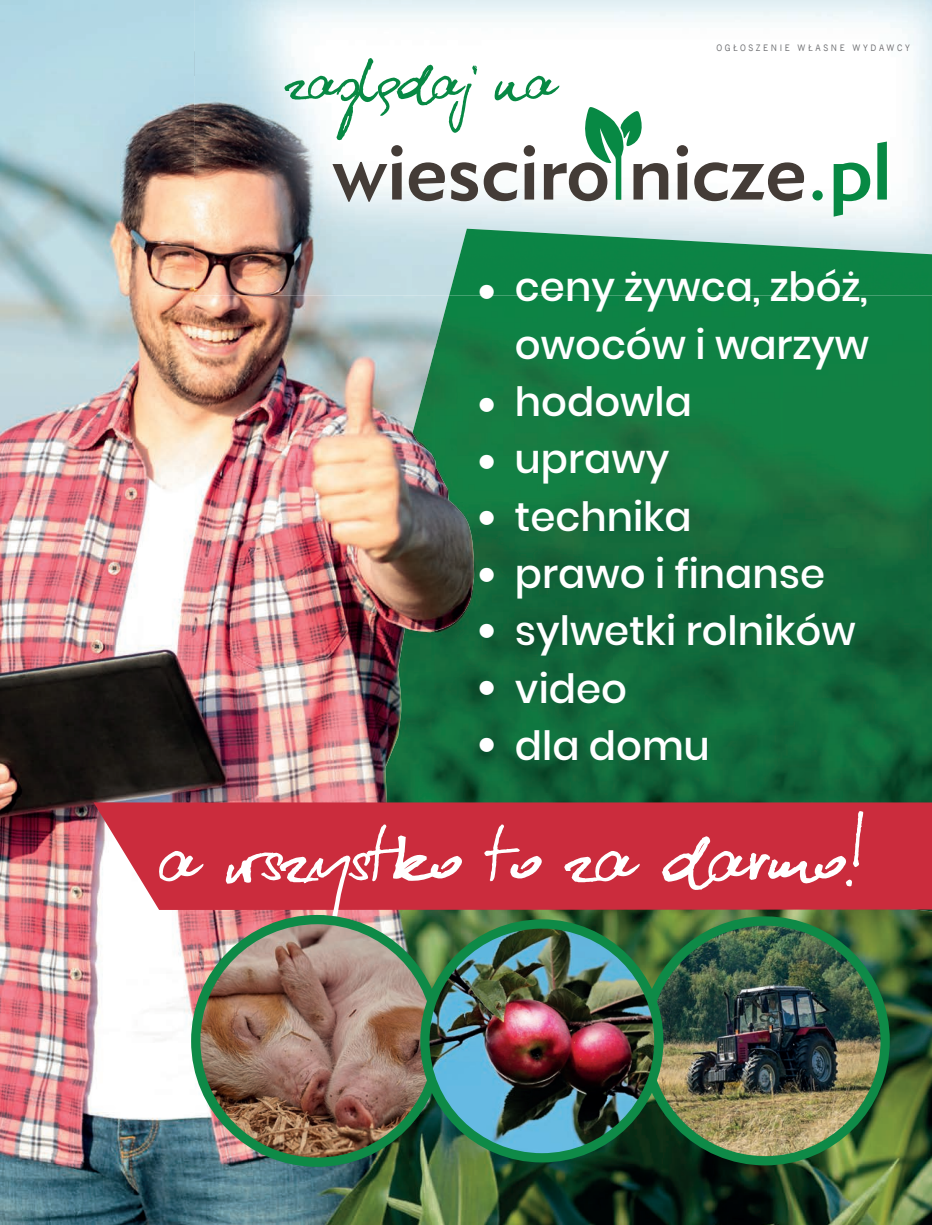
<style>
.page{position:relative;width:932px;height:1225px;background:#fff}
.page>*{position:absolute;margin:0;border:0;box-sizing:border-box;transform-origin:0 0}
.t1{font:112.35px "Kuba reczny";color:#fff}
.t2{font:85.2px "Kuba reczny";color:#078944}
.t3{font:500 40.35px/57.3px "Poppins";color:#fff}
.t4{font:39.6px/56.6px "Alte Haas Grotesk";color:#fff;text-align:justify}
.t5{font:9px "News Goth EU";letter-spacing:.3em;color:#6c6d70}
</style>
<div class="page">
<img style="left:0;top:0;width:931px;height:1225px">
<img style="left:194px;top:0;width:316px;height:295px">
<img style="left:510px;top:0;width:421px;height:229px">
<img style="left:434px;top:295px;width:348px;height:507px">
<img style="left:782px;top:295px;width:149px;height:616px">
<img style="left:412px;top:348px;width:23px;height:112px">
<img style="left:385px;top:628px;width:50px;height:174px">
<img style="left:449px;top:229px;width:482px;height:66px">
<svg style="left:332px;top:145px;width:70px;height:57px"></svg>
<svg style="left:408px;top:162px;width:109px;height:39px"></svg>
<svg style="left:523px;top:145px;width:12px;height:54px"></svg>
<svg style="left:676px;top:145px;width:11px;height:54px"></svg>
<svg style="left:694px;top:162px;width:109px;height:39px"></svg>
<svg style="left:812px;top:190px;width:10px;height:10px"></svg>
<svg style="left:833px;top:163px;width:36px;height:54px"></svg>
<svg style="left:877px;top:142px;width:9px;height:57px"></svg>
<svg style="left:543px;top:106px;width:125px;height:95px"></svg>
<div style="left:94px;top:802px;width:837px;height:108px;background:#cb2c3d"></div>
<img style="left:196px;top:919px;width:242px;height:243px;border-radius:121px">
<div style="left:191px;top:915px;width:252px;height:251px;border:9px solid #0e8a47;border-radius:50%"></div>
<img style="left:645px;top:921px;width:239px;height:239px;border-radius:120px">
<div style="left:640px;top:916px;width:249px;height:249px;border:9px solid #0e8a47;border-radius:50%"></div>
<img style="left:425px;top:924px;width:233px;height:233px;border-radius:117px">
<div style="left:420px;top:919px;width:243px;height:243px;border:9px solid #0e8a47;border-radius:50%"></div>
<h2 class="t2" style="left:286px;top:44px;width:271px">zagl¹daj na</h2>
<p class="t5" style="left:716px;top:42px;width:195px">OGŁOSZENIE WŁASNE WYDAWCY</p>
<p class="t4" style="left:476px;top:263px;width:21px">•</p>
<p class="t4" style="left:476px;top:376px;width:21px">• • • • • • •</p>
<p class="t3" style="left:515px;top:258px;width:355px">ceny żywca, zbóż, owoców i warzyw hodowla<br>uprawy<br>technika<br>prawo i finanse sylwetki rolników video<br>dla domu</p>
<h1 class="t1" style="left:160px;top:809px;width:708px">a wszystko to za darmo!</h1>
</div>
